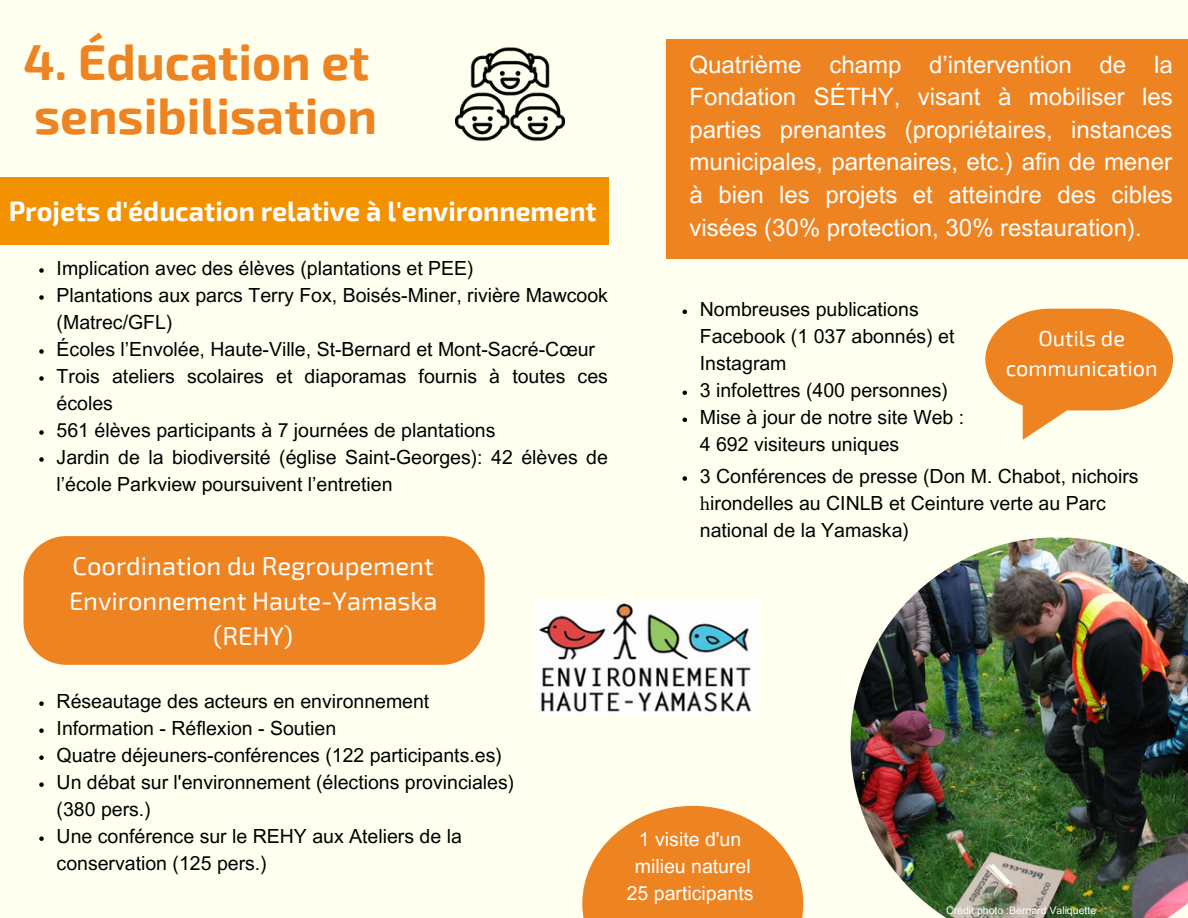
<style>
.page{position:relative;width:1188px;height:918px;background:#fffff0}
.page>*{position:absolute;margin:0;border:0;box-sizing:border-box;transform-origin:0 0}
.t1{font:700 49.5px/54px "Exo 2";color:#ee8322}
.t2{font:700 27px "Exo 2";color:#fff}
.t3{font:25.5px/34.8px "Exo 2";color:#fff;text-align:center}
.t4{font:24px/32.5px "Arial MT Pro";color:#fff;text-align:justify}
.t5{font:21.6px/29.4px "Exo 2";color:#fff;text-align:center}
.t6{font:19.5px/27px "Arial MT Pro";color:#000}
.t7{font:19.5px "Arial MT Pro";color:#fff}
.t8{font:10.5px "Arial MT Pro";color:#fff}
.s1{font-family:"Minion Pro"}
</style>
<div class="page">
<div style="left:667px;top:39px;width:521px;height:220px;background:#ee8322"></div>
<img style="left:456px;top:47px;width:109px;height:94px">
<img style="left:535px;top:602px;width:222px;height:113px">
<svg style="left:582px;top:806px;width:221px;height:112px;fill:#ee8322"></svg>
<img style="left:851px;top:537px;width:337px;height:381px">
<svg style="left:985px;top:309px;width:188px;height:101px;background:#f09540"></svg>
<svg style="left:39px;top:268px;width:5px;height:5px"></svg>
<svg style="left:39px;top:295px;width:5px;height:5px"></svg>
<svg style="left:39px;top:349px;width:5px;height:5px"></svg>
<svg style="left:39px;top:376px;width:5px;height:5px"></svg>
<svg style="left:39px;top:430px;width:5px;height:5px"></svg>
<svg style="left:39px;top:457px;width:5px;height:5px"></svg>
<div style="left:23px;top:536px;width:462px;height:129px;background:#ee8322;border-radius:43px"></div>
<svg style="left:39px;top:701px;width:5px;height:5px"></svg>
<svg style="left:39px;top:728px;width:5px;height:5px"></svg>
<svg style="left:39px;top:755px;width:5px;height:5px"></svg>
<svg style="left:39px;top:782px;width:5px;height:5px"></svg>
<svg style="left:39px;top:836px;width:5px;height:5px"></svg>
<div style="left:0;top:177px;width:609px;height:68px;background:#f39200"></div>
<svg style="left:683px;top:310px;width:4px;height:4px"></svg>
<svg style="left:683px;top:391px;width:4px;height:4px"></svg>
<svg style="left:683px;top:418px;width:4px;height:4px"></svg>
<svg style="left:683px;top:476px;width:4px;height:5px"></svg>
<p class="t1" style="left:23px;top:33px;width:355px">4. Éducation et sensibilisation</p>
<p class="t2" style="left:9px;top:194px;width:590px">Projets d'éducation relative à l'environnement</p>
<p class="t6" style="left:57px;top:257px;width:419px">Implication avec des élèves (plantations et PEE)</p>
<p class="t6" style="left:57px;top:284px;width:553px">Plantations aux parcs Terry Fox, Boisés-Miner, rivière Mawcook (Matrec/GFL)</p>
<p class="t6" style="left:57px;top:338px;width:540px">Écoles l’Envolée, Haute-Ville, St-Bernard et Mont-Sacré-Cœur</p>
<p class="t6" style="left:57px;top:365px;width:553px">Trois ateliers scolaires et diaporamas fournis à toutes ces écoles</p>
<p class="t6" style="left:57px;top:419px;width:440px">561 élèves participants à 7 journées de plantations</p>
<p class="t6" style="left:57px;top:446px;width:553px">Jardin de la biodiversité (église Saint-Georges): 42 élèves de l’école Parkview poursuivent l’entretien</p>
<p class="t3" style="left:69px;top:548px;width:370px">Coordination du Regroupement<br>Environnement Haute-Yamaska (REHY)</p>
<p class="t4" style="left:690px;top:51px;width:485px">Quatrième champ d’intervention de la Fondation SÉTHY, visant à mobiliser les parties prenantes (propriétaires, instances municipales, partenaires, etc.) afin de mener à bien les projets et atteindre des cibles visées (30% protection, 30% restauration).</p>
<p class="t6" style="left:700px;top:298px;width:256px">Nombreuses publications<br>Facebook (1 037 abonnés) et<br>Instagram</p>
<p class="t6" style="left:700px;top:379px;width:266px">3 infolettres (400 personnes)<br>Mise à jour de notre site Web :<br>4 692 visiteurs uniques</p>
<p class="t6" style="left:700px;top:465px;width:440px">3 Conférences de presse (Don M. Chabot, nichoirs <span class="s1">h</span>irondelles au CINLB et Ceinture verte au Parc national de la Yamaska)</p>
<p class="t5" style="left:1006px;top:323px;width:153px">Outils de communication</p>
<p class="t6" style="left:57px;top:690px;width:374px">Réseautage des acteurs en environnement</p>
<p class="t6" style="left:57px;top:717px;width:281px">Information - Réflexion - Soutien</p>
<p class="t6" style="left:57px;top:744px;width:447px">Quatre déjeuners-conférences (122 participants.es)</p>
<p class="t6" style="left:57px;top:771px;width:459px">Un débat sur l'environnement (élections provinciales) (380 pers.)</p>
<p class="t6" style="left:57px;top:825px;width:407px">Une conférence sur le REHY aux Ateliers de la conservation (125 pers.)</p>
<p class="t7" style="left:639px;top:832px;width:104px">1 visite d'un</p>
<p class="t7" style="left:635px;top:859px;width:117px">milieu naturel</p>
<p class="t7" style="left:627px;top:886px;width:128px">25 participants</p>
<p class="t8" style="left:946px;top:906px;width:151px">Crédit photo :Bernard Valiquette</p>
</div>
